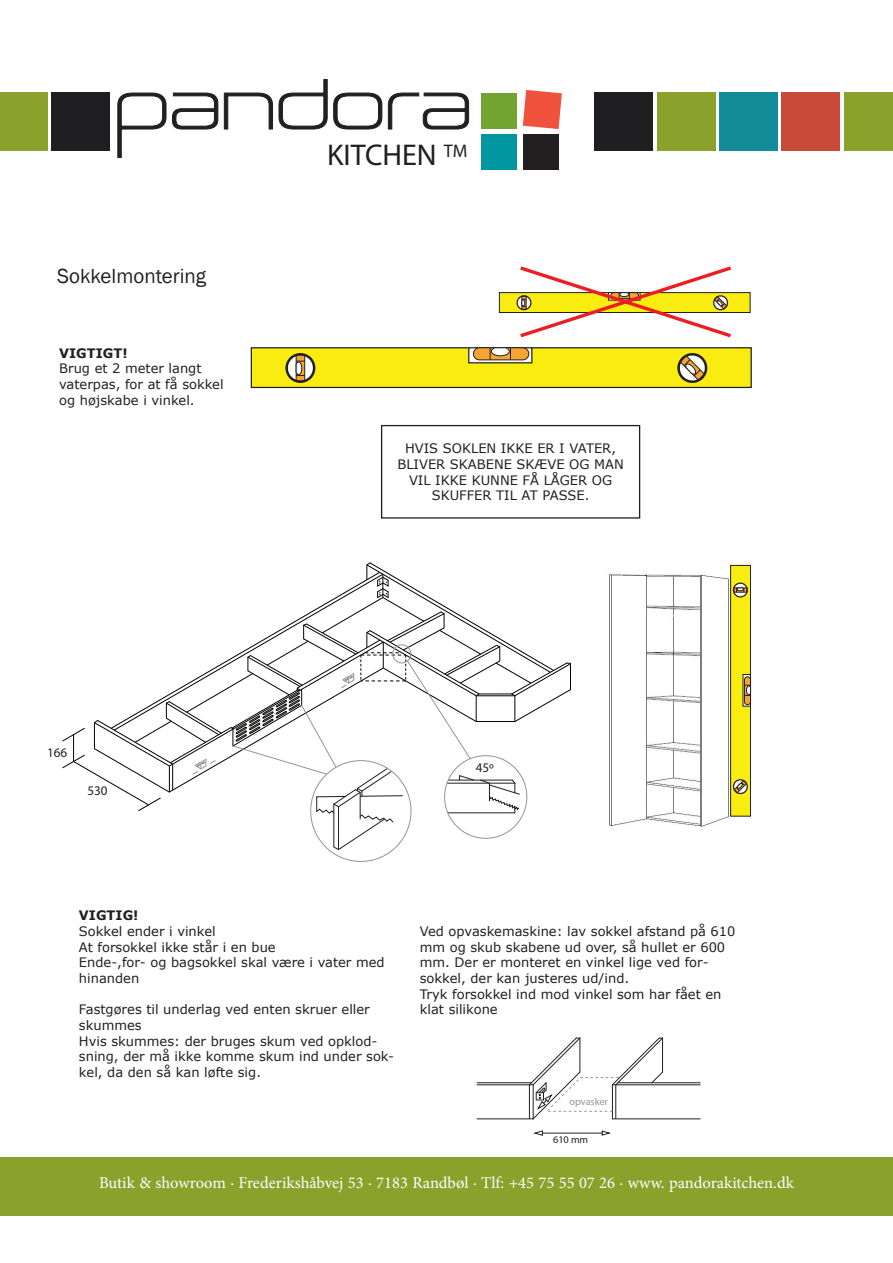
<style>
.page{position:relative;width:893px;height:1263px;background:#fff}
.page>*{position:absolute;margin:0;border:0;box-sizing:border-box;transform-origin:0 0}
.t1{font:30.15px "Foundry Monoline";color:#231f20}
.t2{font:21px "Franklin Gothic";color:#231f20}
.brød{font:16.5px "Minion Pro";color:#fff}
.t3{font:13.2px "Myriad Pro";color:#231f20}
.t4{font:13.05px/15.6px "Verdana";color:#231f20}
.t5{font:10.2px "Myriad Pro";color:#939598}
.t6{font:10.2px "Myriad Pro";color:#231f20}
.s1{font-weight:700}
</style>
<div class="page">
<div style="left:0;top:1157px;width:893px;height:58px;background:#8aa12c"></div>
<div style="left:251px;top:348px;width:500px;height:39px;background:#f9ec11"></div>
<div style="left:251px;top:347px;width:501px;height:41px;border:1px solid #231f20"></div>
<svg style="left:287px;top:354px;width:27px;height:28px"></svg>
<svg style="left:470px;top:349px;width:60px;height:12px"></svg>
<div style="left:468px;top:347px;width:64px;height:16px;border:1px solid #231f20"></div>
<div style="left:473px;top:348px;width:56px;height:12px;background:#f7a532;border-radius:6px"></div>
<div style="left:473px;top:347px;width:56px;height:13px;border:1px solid #231f20;border-radius:6px"></div>
<svg style="left:490px;top:347px;width:21px;height:13px"></svg>
<div style="left:296px;top:355px;width:9px;height:26px;background:#f7a532"></div>
<div style="left:296px;top:355px;width:9px;height:26px;border:1px solid #231f20"></div>
<svg style="left:295px;top:361px;width:10px;height:15px"></svg>
<div style="left:285px;top:353px;width:30px;height:30px;border:2px solid #231f20;border-radius:50%"></div>
<svg style="left:677px;top:353px;width:31px;height:30px"></svg>
<div style="left:499px;top:293px;width:251px;height:19px;background:#f9ec11"></div>
<div style="left:499px;top:292px;width:251px;height:21px;border:1px solid #231f20"></div>
<svg style="left:62px;top:562px;width:509px;height:289px"></svg>
<hr style="left:477px;top:1084px;width:56px;height:1px;background:#231f20">
<hr style="left:477px;top:1082px;width:54px;height:1px;background:#231f20">
<hr style="left:612px;top:1084px;width:88px;height:1px;background:#231f20">
<hr style="left:618px;top:1082px;width:82px;height:1px;background:#231f20">
<hr style="left:612px;top:1118px;width:88px;height:1px;background:#231f20">
<hr style="left:477px;top:1118px;width:56px;height:1px;background:#231f20">
<svg style="left:528px;top:1037px;width:136px;height:83px"></svg>
<svg style="left:601px;top:1130px;width:10px;height:6px"></svg>
<svg style="left:533px;top:1130px;width:10px;height:6px"></svg>
<hr style="left:542px;top:1133px;width:60px;height:1px;background:#231f20">
<svg style="left:516px;top:266px;width:219px;height:72px"></svg>
<img style="left:607px;top:572px;width:124px;height:255px">
<div style="left:731px;top:565px;width:19px;height:251px;background:#f9ec11"></div>
<div style="left:730px;top:565px;width:21px;height:251px;border:1px solid #231f20"></div>
<svg style="left:733px;top:583px;width:14px;height:14px"></svg>
<div style="left:743px;top:674px;width:8px;height:32px;border:1px solid #231f20"></div>
<div style="left:744px;top:677px;width:6px;height:28px;background:#f7a532;border-radius:3px"></div>
<div style="left:744px;top:677px;width:7px;height:28px;border:1px solid #231f20;border-radius:3px"></div>
<svg style="left:744px;top:685px;width:7px;height:11px"></svg>
<svg style="left:736px;top:587px;width:9px;height:5px"></svg>
<div style="left:733px;top:582px;width:15px;height:15px;border:1px solid #231f20;border-radius:50%"></div>
<svg style="left:733px;top:777px;width:17px;height:19px"></svg>
<div style="left:381px;top:425px;width:259px;height:94px;border:1px solid #231f20"></div>
<svg style="left:118px;top:93px;width:48px;height:65px"></svg>
<svg style="left:172px;top:93px;width:46px;height:36px"></svg>
<svg style="left:224px;top:93px;width:49px;height:36px"></svg>
<svg style="left:279px;top:79px;width:48px;height:50px"></svg>
<svg style="left:333px;top:93px;width:49px;height:36px"></svg>
<svg style="left:388px;top:93px;width:81px;height:36px"></svg>
<div style="left:481px;top:93px;width:36px;height:36px;background:#73a432"></div>
<div style="left:481px;top:134px;width:36px;height:36px;background:#0097a0"></div>
<svg style="left:523px;top:90px;width:39px;height:39px;background:#f26c5b"></svg>
<div style="left:523px;top:134px;width:36px;height:36px;background:#231f20"></div>
<div style="left:52px;top:93px;width:58px;height:58px;background:#1f1e21"></div>
<div style="left:782px;top:93px;width:58px;height:58px;background:#c84a39"></div>
<div style="left:657px;top:93px;width:58px;height:58px;background:#8aa12c"></div>
<div style="left:719px;top:93px;width:58px;height:58px;background:#118c98"></div>
<div style="left:594px;top:93px;width:58px;height:58px;background:#1f1e21"></div>
<div style="left:0;top:93px;width:47px;height:58px;background:#8aa12c"></div>
<div style="left:844px;top:93px;width:49px;height:58px;background:#8aa12c"></div>
<p class="t2" style="left:57px;top:263px;width:151px">Sokkelmontering</p>
<p class="t4" style="left:59px;top:345px;width:166px"><span class="s1">VIGTIGT!<br></span>Brug et 2 meter langt vaterpas, for at få sokkel og højskabe i vinkel.</p>
<p class="t3" style="left:47px;top:744px;width:22px">166</p>
<p class="t3" style="left:87px;top:783px;width:22px">530</p>
<p class="t1" style="left:327px;top:136px;width:142px">KITCHEN <sup>TM</sup></p>
<p class="t4" style="left:397px;top:441px;width:228px;text-align:center">HVIS SOKLEN IKKE ER I VATER,<br>BLIVER SKABENE SKÆVE OG MAN<br>VIL IKKE KUNNE FÅ LÅGER OG<br>SKUFFER TIL AT PASSE.</p>
<p class="t3" style="left:476px;top:759px;width:20px">45o</p>
<p class="t4" style="left:79px;top:908px;width:307px"><span class="s1">VIGTIG!<br></span>Sokkel ender i vinkel<br>At forsokkel ikke står i en bue<br>Ende-,for- og bagsokkel skal være i vater med hinanden</p>
<p class="t4" style="left:79px;top:1001px;width:316px">Fastgøres til underlag ved enten skruer eller skummes<br>Hvis skummes: der bruges skum ved opklod&shy;sning, der må ikke komme skum ind under sok&shy;kel, da den så kan løfte sig.</p>
<p class="t4" style="left:420px;top:923px;width:317px">Ved opvaskemaskine: lav sokkel afstand på 610 mm og skub skabene ud over, så hullet er 600 mm. Der er monteret en vinkel lige ved for&shy;sokkel, der kan justeres ud/ind.<br>Tryk forsokkel ind mod vinkel som har fået en klat silikone</p>
<p class="t5" style="left:569px;top:1095px;width:40px">opvasker</p>
<p class="t6" style="left:553px;top:1133px;width:37px">610 mm</p>
<p class="brød" style="left:99px;top:1172px;width:696px">Butik &amp; showroom ∙ Frederikshåbvej 53 ∙ 7183 Randbøl ∙ Tlf: +45 75 55 07 26 ∙ www. pandorakitchen.dk</p>
</div>
